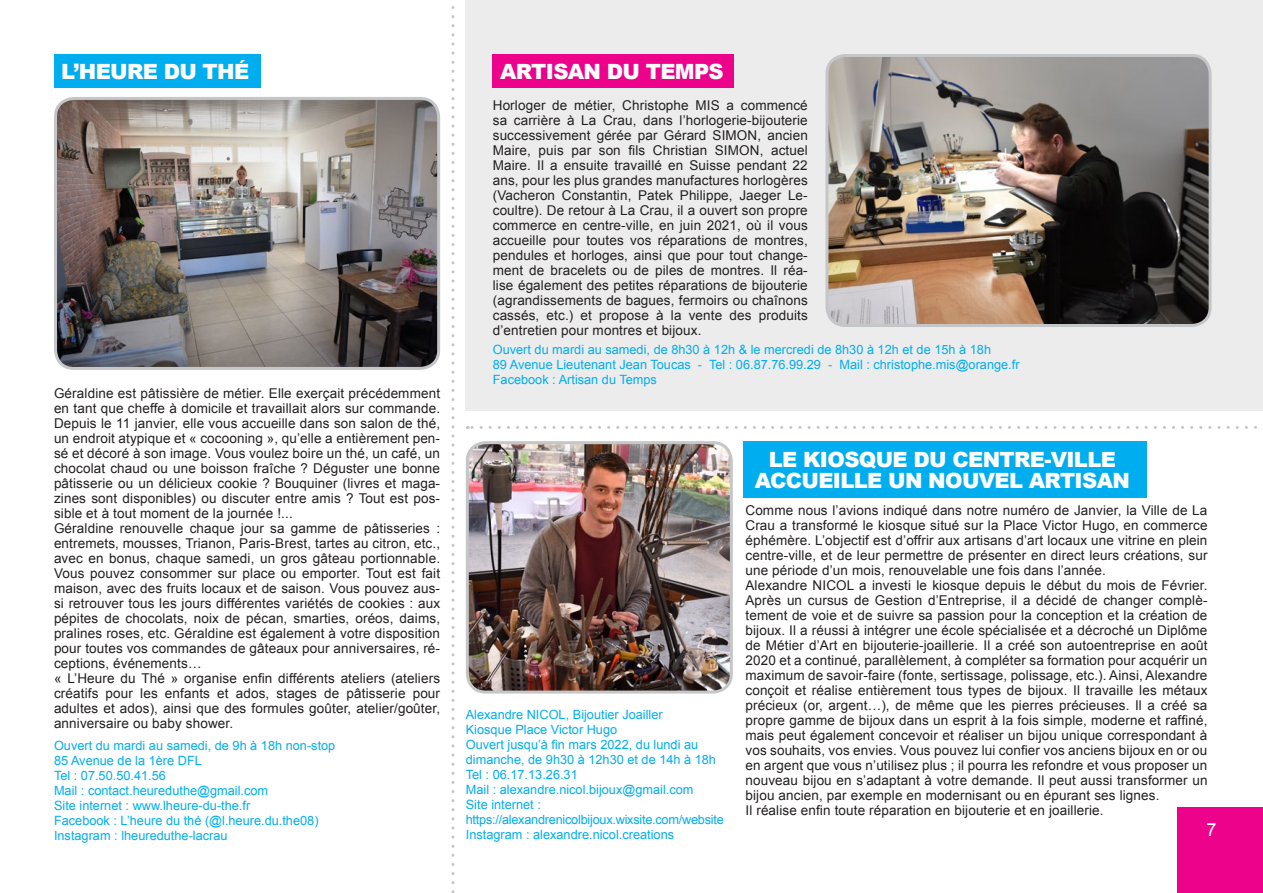
<style>
.page{position:relative;width:1263px;height:893px;background:#fff}
.page>*{position:absolute;margin:0;border:0;box-sizing:border-box;transform-origin:0 0}
.t1{font:900 21px/21px "Arial";letter-spacing:-.03em;color:#fff;text-align:center}
.t2{font:18px "Arial";color:#fff}
.t3{font:13.5px/15px "Arial";letter-spacing:.01em;color:#231f20}
.t4{font:12.75px/15px "Arial";color:#00aeef}
</style>
<div class="page">
<div style="left:1177px;top:807px;width:86px;height:86px;background:#ed028c"></div>
<hr style="left:0;top:0;width:1px;height:893px;background:#cdced0">
<img style="left:57px;top:98px;width:380px;height:268px">
<div style="left:54px;top:97px;width:386px;height:273px;border:3px solid #c5c6c8;border-radius:18px"></div>
<div style="left:465px;top:0;width:798px;height:410px;background:#ececed"></div>
<div style="left:493px;top:54px;width:241px;height:34px;background:#ed028c"></div>
<div style="left:54px;top:54px;width:206px;height:34px;background:#00aeef"></div>
<img style="left:829px;top:56px;width:381px;height:268px">
<div style="left:825px;top:54px;width:386px;height:273px;border:3px solid #c5c6c8;border-radius:18px"></div>
<svg style="left:451px;top:6px;width:3px;height:887px"></svg>
<div style="left:743px;top:441px;width:404px;height:57px;background:#00aeef"></div>
<img style="left:469px;top:445px;width:260px;height:245px">
<div style="left:466px;top:441px;width:267px;height:253px;border:3px solid #c5c6c8;border-radius:18px"></div>
<svg style="left:467px;top:426px;width:790px;height:3px"></svg>
<h1 class="t1" style="left:61px;top:61px;width:189px">L’HEURE DU THÉ</h1>
<h1 class="t1" style="left:500px;top:61px;width:225px">ARTISAN DU TEMPS</h1>
<p class="t3" style="left:54px;top:386px;width:388px">Géraldine est pâtissière de métier. Elle exerçait précédemment en tant que cheffe à domicile et travaillait alors sur commande.<br>Depuis le 11 janvier, elle vous accueille dans son salon de thé, un endroit atypique et « cocooning », qu’elle a entièrement pen&shy;sé et décoré à son image. Vous voulez boire un thé, un café, un chocolat chaud ou une boisson fraîche ? Déguster une bonne pâtisserie ou un délicieux cookie ? Bouquiner (livres et maga&shy;zines sont disponibles) ou discuter entre amis ? Tout est pos&shy;sible et à tout moment de la journée !...<br>Géraldine renouvelle chaque jour sa gamme de pâtisseries : entremets, mousses, Trianon, Paris-Brest, tartes au citron, etc., avec en bonus, chaque samedi, un gros gâteau portionnable.<br>Vous pouvez consommer sur place ou emporter. Tout est fait maison, avec des fruits locaux et de saison. Vous pouvez aus&shy;si retrouver tous les jours différentes variétés de cookies : aux pépites de chocolats, noix de pécan, smarties, oréos, daims, pralines roses, etc. Géraldine est également à votre disposition pour toutes vos commandes de gâteaux pour anniversaires, ré&shy;ceptions, événements…<br>« L’Heure du Thé » organise enfin différents ateliers (ateliers créatifs pour les enfants et ados, stages de pâtisserie pour adultes et ados), ainsi que des formules goûter, atelier/goûter, anniversaire ou baby shower.</p>
<p class="t4" style="left:54px;top:738px;width:283px">Ouvert du mardi au samedi, de 9h à 18h non-stop 85 Avenue de la 1ère DFL<br>Tel : 07.50.50.41.56<br>Mail : contact.heureduthe@gmail.com<br>Site internet : www.lheure-du-the.fr<br>Facebook : L’heure du thé (@l.heure.du.the08)<br>Instagram : lheureduthe-lacrau</p>
<p class="t3" style="left:493px;top:97px;width:317px;text-align:justify">Horloger de métier, Christophe MIS a commencé sa carrière à La Crau, dans l’horlogerie-bijouterie successivement gérée par Gérard SIMON, ancien Maire, puis par son fils Christian SIMON, actuel Maire. Il a ensuite travaillé en Suisse pendant 22 ans, pour les plus grandes manufactures horlogères (Vacheron Constantin, Patek Philippe, Jaeger Le&shy;coultre). De retour à La Crau, il a ouvert son propre commerce en centre-ville, en juin 2021, où il vous accueille pour toutes vos réparations de montres, pendules et horloges, ainsi que pour tout change&shy;ment de bracelets ou de piles de montres. Il réa&shy;lise également des petites réparations de bijouterie (agrandissements de bagues, fermoirs ou chaînons cassés, etc.) et propose à la vente des produits d’entretien pour montres et bijoux.</p>
<p class="t4" style="left:493px;top:342px;width:528px">Ouvert du mardi au samedi, de 8h30 à 12h &amp; le mercredi de 8h30 à 12h et de 15h à 18h<br>89 Avenue Lieutenant Jean Toucas - Tel : 06.87.76.99.29 - Mail : christophe.mis@orange.fr<br>Facebook : Artisan du Temps</p>
<p class="t4" style="left:466px;top:707px;width:259px">Alexandre NICOL, Bijoutier Joailler<br>Kiosque Place Victor Hugo<br>Ouvert jusqu’à fin mars 2022, du lundi au dimanche, de 9h30 à 12h30 et de 14h à 18h Tel : 06.17.13.26.31<br>Mail : alexandre.nicol.bijoux@gmail.com<br>Site internet : https://alexandrenicolbijoux.wixsite.com/website Instagram : alexandre.nicol.creations</p>
<h1 class="t1" style="left:755px;top:448px;width:377px">LE KIOSQUE DU CENTRE-VILLE<br>ACCUEILLE UN NOUVEL ARTISAN</h1>
<p class="t3" style="left:745px;top:503px;width:463px">Comme nous l’avions indiqué dans notre numéro de Janvier, la Ville de La Crau a transformé le kiosque situé sur la Place Victor Hugo, en commerce éphémère. L’objectif est d’offrir aux artisans d’art locaux une vitrine en plein centre-ville, et de leur permettre de présenter en direct leurs créations, sur une période d’un mois, renouvelable une fois dans l’année.<br>Alexandre NICOL a investi le kiosque depuis le début du mois de Février.<br>Après un cursus de Gestion d’Entreprise, il a décidé de changer complè&shy;tement de voie et de suivre sa passion pour la conception et la création de bijoux. Il a réussi à intégrer une école spécialisée et a décroché un Diplôme de Métier d’Art en bijouterie-joaillerie. Il a créé son autoentreprise en août 2020 et a continué, parallèlement, à compléter sa formation pour acquérir un maximum de savoir-faire (fonte, sertissage, polissage, etc.). Ainsi, Alexandre conçoit et réalise entièrement tous types de bijoux. Il travaille les métaux précieux (or, argent…), de même que les pierres précieuses. Il a créé sa propre gamme de bijoux dans un esprit à la fois simple, moderne et raffiné, mais peut également concevoir et réaliser un bijou unique correspondant à vos souhaits, vos envies. Vous pouvez lui confier vos anciens bijoux en or ou en argent que vous n’utilisez plus ; il pourra les refondre et vous proposer un nouveau bijou en s’adaptant à votre demande. Il peut aussi transformer un bijou ancien, par exemple en modernisant ou en épurant ses lignes.<br>Il réalise enfin toute réparation en bijouterie et en joaillerie.</p>
<h2 class="t2" style="left:1206px;top:818px;width:12px">7</h2>
</div>
